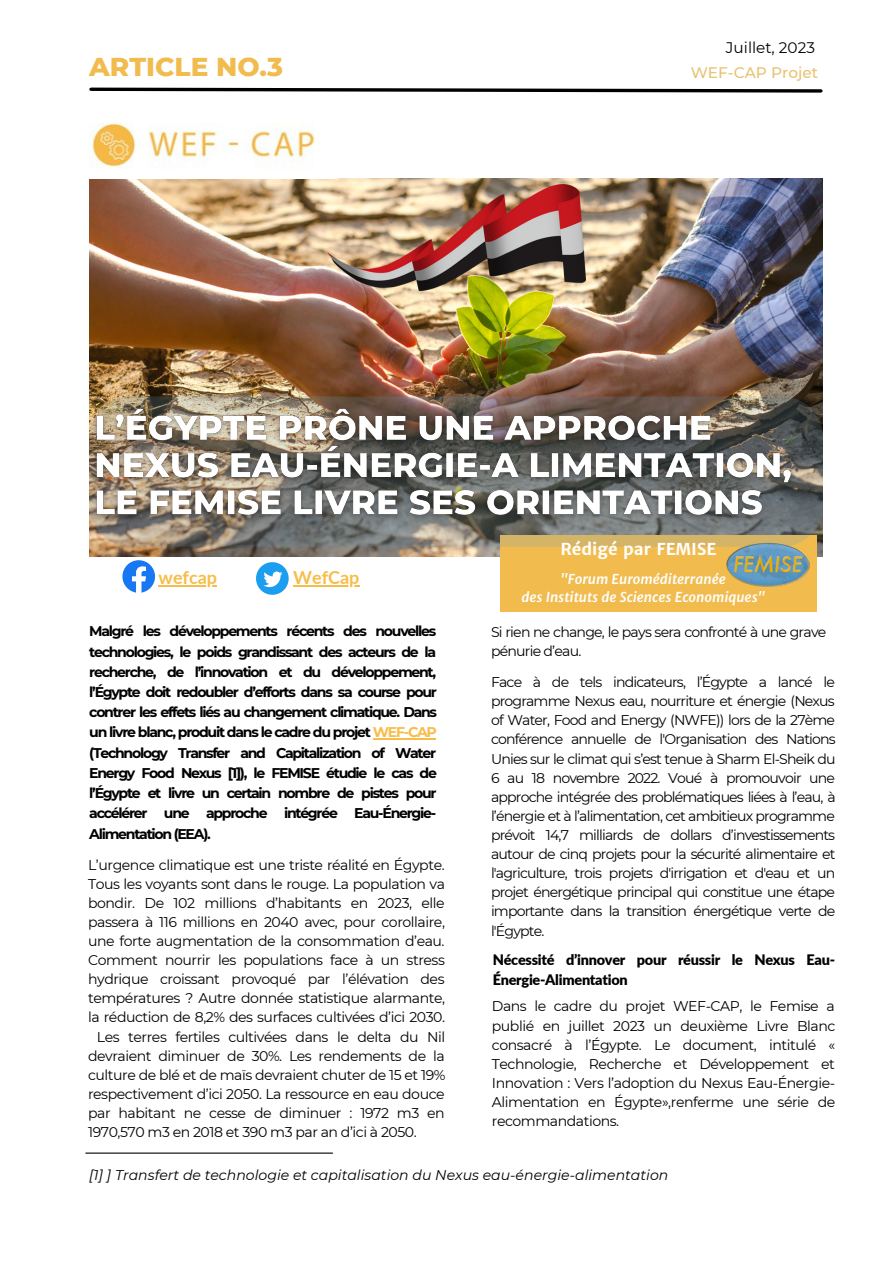
<style>
.page{position:relative;width:893px;height:1264px;background:#fff}
.page>*{position:absolute;margin:0;border:0;box-sizing:border-box;transform-origin:0 0}
.t1{font:800 26.4px "Montserrat";color:#f1bb4e}
.t2{font:700 18px "Lato";color:#f8bd49}
.t3{font:700 16.5px "Merriweather Sans";color:#fefefd}
.t4{font:500 15.3px "Montserrat";color:#e7c373}
.t5{font:15.3px "Montserrat";color:#000}
.t6{font:900 14.4px/20.2px "Lato";letter-spacing:-.02em;color:#000}
.t7{font:14.1px/19px "Montserrat";letter-spacing:-.035em;color:#000;text-align:justify}
.t8{font:700 14.1px/20.2px "Montserrat";letter-spacing:-.09em;color:#000;text-align:justify}
.t9{font:italic 14.1px "Montserrat";color:#000}
.t10{font:14.1px/19px "Montserrat";letter-spacing:-.055em;color:#000}
.t11{font:italic 700 13.5px "Merriweather Sans";color:#fefefd}
.s1{color:#f8bd49}
</style>
<div class="page">
<img style="left:89px;top:179px;width:733px;height:377px">
<div style="left:501px;top:535px;width:315px;height:77px;background:#f1bb4e"></div>
<svg style="left:89px;top:87px;width:734px;height:6px"></svg>
<hr style="left:85px;top:1152px;width:248px;height:1px;background:#000">
<svg style="left:122px;top:560px;width:33px;height:33px"></svg>
<svg style="left:256px;top:562px;width:32px;height:32px"></svg>
<img style="left:89px;top:122px;width:226px;height:46px">
<img style="left:726px;top:546px;width:83px;height:40px">
<img style="left:327px;top:184px;width:258px;height:106px">
<hr style="left:373px;top:738px;width:62px;height:1px;background:#f8bd49">
<img style="left:89px;top:396px;width:734px;height:150px">
<img style="left:89px;top:399px;width:712px;height:136px">
<hr style="left:158px;top:585px;width:59px;height:1px;background:#f8bd49">
<hr style="left:293px;top:585px;width:66px;height:1px;background:#f8bd49">
<p class="t1" style="left:89px;top:50px;width:195px">ARTICLE NO.3</p>
<p class="t5" style="left:726px;top:38px;width:90px">Juillet, 2023</p>
<p class="t4" style="left:690px;top:63px;width:129px">WEF-CAP Projet</p>
<p class="t2" style="left:158px;top:566px;width:60px">wefcap</p>
<p class="t2" style="left:293px;top:566px;width:68px">WefCap</p>
<p class="t3" style="left:560px;top:539px;width:158px">Rédigé par FEMISE</p>
<p class="t11" style="left:560px;top:570px;width:167px">"Forum Euroméditerranée</p>
<p class="t11" style="left:521px;top:588px;width:245px">des Instituts de Sciences Economiques"</p>
<p class="t8" style="left:89px;top:621px;width:349px">Malgré les développements récents des nouvelles technologies, le poids grandissant des acteurs de la recherche, de l’innovation et du développement, l’Égypte doit redoubler d’efforts dans sa course pour contrer les effets liés au changement climatique. Dans un livre blanc, produit dans le cadre du projet <span class="s1">WEF-CAP </span>(Technology Transfer and Capitalization of Water Energy Food Nexus [1]), le FEMISE étudie le cas de l’Égypte et livre un certain nombre de pistes pour accélérer une approche intégrée Eau-Énergie-Alimentation (EEA).</p>
<p class="t10" style="left:491px;top:622px;width:337px">Si rien ne change, le pays sera confronté à une grave pénurie d’eau.</p>
<p class="t7" style="left:491px;top:672px;width:346px">Face à de tels indicateurs, l’Égypte a lancé le programme Nexus eau, nourriture et énergie (Nexus of Water, Food and Energy (NWFE)) lors de la 27ème conférence annuelle de l'Organisation des Nations Unies sur le climat qui s’est tenue à Sharm El-Sheik du 6 au 18 novembre 2022. Voué à promouvoir une approche intégrée des problématiques liées à l’eau, à l’énergie et à l’alimentation, cet ambitieux programme prévoit 14,7 milliards de dollars d’investissements autour de cinq projets pour la sécurité alimentaire et l'agriculture, trois projets d'irrigation et d'eau et un projet énergétique principal qui constitue une étape importante dans la transition énergétique verte de l'Égypte.</p>
<p class="t7" style="left:88px;top:855px;width:358px">L’urgence climatique est une triste réalité en Égypte.</p>
<p class="t7" style="left:88px;top:874px;width:358px">Tous les voyants sont dans le rouge. La population va</p>
<p class="t7" style="left:88px;top:893px;width:358px">bondir. De 102 millions d’habitants en 2023, elle</p>
<p class="t7" style="left:88px;top:912px;width:358px">passera à 116 millions en 2040 avec, pour corollaire,</p>
<p class="t7" style="left:88px;top:931px;width:358px">une forte augmentation de la consommation d’eau.</p>
<p class="t7" style="left:88px;top:950px;width:358px">Comment nourrir les populations face à un stress</p>
<p class="t7" style="left:88px;top:969px;width:358px">hydrique croissant provoqué par l’élévation des</p>
<p class="t7" style="left:88px;top:988px;width:358px">températures ? Autre donnée statistique alarmante,</p>
<p class="t7" style="left:88px;top:1007px;width:358px">la réduction de 8,2% des surfaces cultivées d’ici 2030.</p>
<p class="t7" style="left:97px;top:1026px;width:350px">Les terres fertiles cultivées dans le delta du Nil</p>
<p class="t7" style="left:88px;top:1046px;width:358px">devraient diminuer de 30%. Les rendements de la</p>
<p class="t7" style="left:88px;top:1065px;width:359px">culture de blé et de maïs devraient chuter de 15 et 19%</p>
<p class="t7" style="left:88px;top:1084px;width:358px">respectivement d’ici 2050. La ressource en eau douce</p>
<p class="t7" style="left:88px;top:1103px;width:358px">par habitant ne cesse de diminuer : 1972 m3 en</p>
<p class="t7" style="left:88px;top:1122px;width:330px">1970,570 m3 en 2018 et 390 m3 par an d’ici à 2050.</p>
<p class="t9" style="left:89px;top:1166px;width:580px">[1] ] Transfert de technologie et capitalisation du Nexus eau-énergie-alimentation</p>
<p class="t6" style="left:492px;top:949px;width:344px">Nécessité d’innover pour réussir le Nexus Eau-<br>Énergie-Alimentation</p>
<p class="t7" style="left:492px;top:996px;width:345px">Dans le cadre du projet WEF-CAP, le Femise a publié en juillet 2023 un deuxième Livre Blanc consacré à l’Égypte. Le document, intitulé « Technologie, Recherche et Développement et Innovation : Vers l’adoption du Nexus Eau-Énergie-Alimentation en Égypte»,renferme une série de recommandations.</p>
</div>
